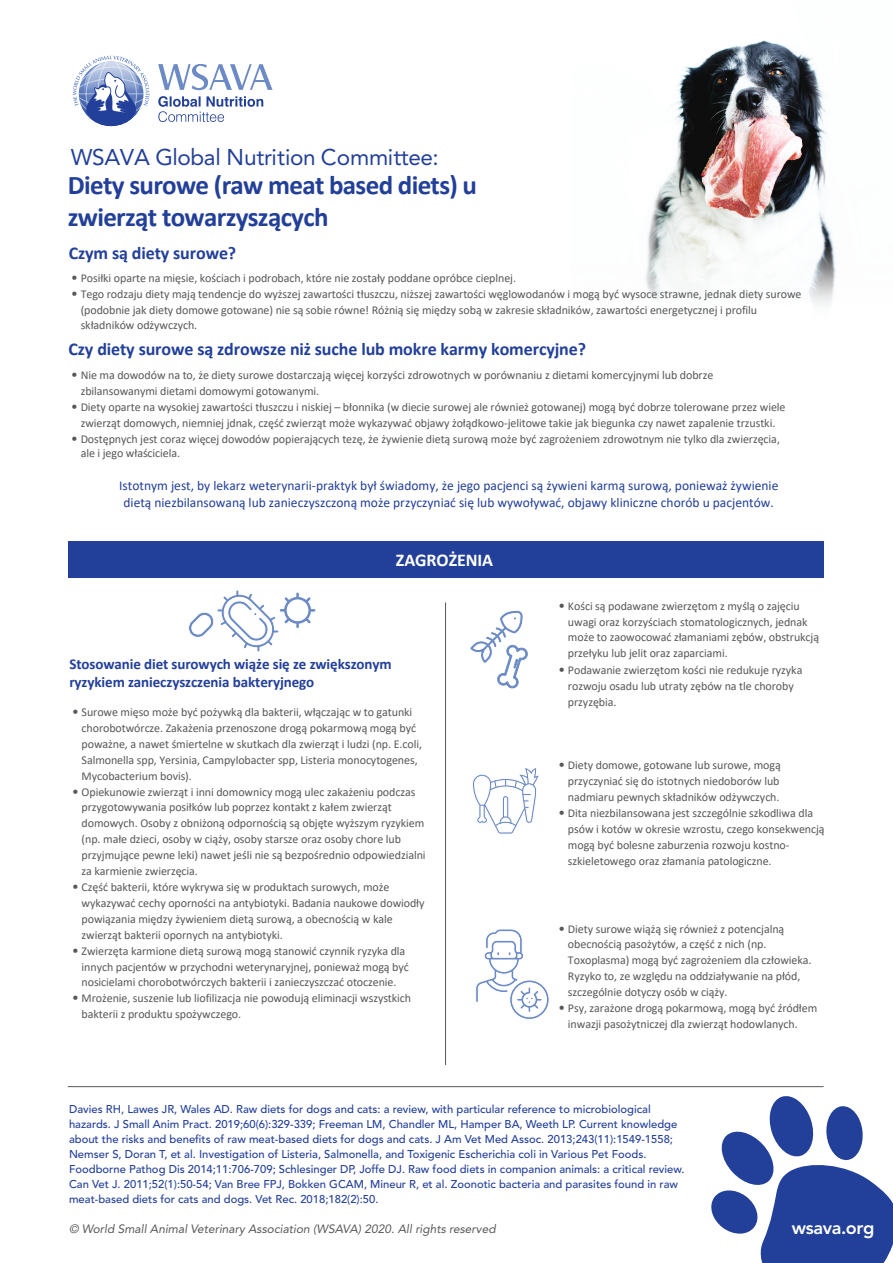
<style>
.page{position:relative;width:893px;height:1263px;background:#fff}
.page>*{position:absolute;margin:0;border:0;box-sizing:border-box;transform-origin:0 0}
.t1{font:700 27px/31.8px "Calibri";letter-spacing:-.025em;color:#223f99}
.t2{font:22.65px "Avenir LT Std";letter-spacing:-.02em;color:#223f99}
.t3{font:700 18px "Calibri";letter-spacing:-.005em;color:#223f99}
.t4{font:700 18px "Calibri";letter-spacing:-.005em;color:#fff}
.t5{font:800 18px "Avenir LT Std";letter-spacing:-.02em;color:#fff}
.t6{font:700 15px/18px "Calibri";letter-spacing:-.005em;color:#223f99}
.t7{font:13.5px/17.1px "Calibri";color:#223f99;text-align:center}
.t8{font:12px/15.9px "Calibri";letter-spacing:-.005em;color:#57585a}
.t9{font:italic 12px "Avenir LT Std";color:#57585a}
.t10{font:500 11.25px/15px "Avenir LT Std";color:#223f99}
.s1{font-family:"Avenir LT Std"}
</style>
<div class="page">
<img style="left:646px;top:40px;width:190px;height:265px">
<svg style="left:73px;top:56px;width:76px;height:70px"></svg>
<svg style="left:158px;top:64px;width:115px;height:26px"></svg>
<svg style="left:158px;top:96px;width:105px;height:26px"></svg>
<hr style="left:445px;top:602px;width:1px;height:463px;background:#57585a">
<svg style="left:711px;top:1096px;width:182px;height:167px"></svg>
<div style="left:68px;top:541px;width:756px;height:36px;background:#223f99"></div>
<hr style="left:68px;top:1086px;width:756px;height:1px;background:#57585a">
<svg style="left:476px;top:929px;width:73px;height:90px"></svg>
<svg style="left:473px;top:768px;width:66px;height:66px"></svg>
<svg style="left:470px;top:610px;width:58px;height:78px"></svg>
<svg style="left:189px;top:590px;width:127px;height:62px"></svg>
<h2 class="t2" style="left:71px;top:144px;width:369px">WSAVA Global Nutrition Committee:</h2>
<h1 class="t1" style="left:68px;top:169px;width:411px">Diety surowe (raw meat based diets) u zwierząt towarzyszących</h1>
<h3 class="t3" style="left:69px;top:241px;width:169px">Czym są diety surowe?</h3>
<p class="t8" style="left:71px;top:270px;width:446px"><span class="s1">•</span> Posiłki oparte na mięsie, kościach i podrobach, które nie zostały poddane opróbce cieplnej.</p>
<p class="t8" style="left:81px;top:286px;width:722px;text-indent:-9px"><span class="s1">•</span> Tego rodzaju diety mają tendencje do wyższej zawartości tłuszczu, niższej zawartości węglowodanów i mogą być wysoce strawne, jednak diety surowe (podobnie jak diety domowe gotowane) nie są sobie równe! Różnią się między sobą w zakresie składników, zawartości energetycznej i profilu składników odżywczych.</p>
<h3 class="t3" style="left:69px;top:336px;width:519px">Czy diety surowe są zdrowsze niż suche lub mokre karmy komercyjne?</h3>
<p class="t8" style="left:81px;top:367px;width:634px;text-indent:-9px"><span class="s1">•</span> Nie ma dowodów na to, że diety surowe dostarczają więcej korzyści zdrowotnych w porównaniu z dietami komercyjnymi lub dobrze zbilansowanymi dietami domowymi gotowanymi.</p>
<p class="t8" style="left:71px;top:399px;width:716px;text-align:center"><span class="s1">•</span> Diety oparte na wysokiej zawartości tłuszczu i niskiej – błonnika (w diecie surowej ale również gotowanej) mogą być dobrze tolerowane przez wiele zwierząt domowych, niemniej jdnak, część zwierząt może wykazywać objawy żołądkowo-jelitowe takie jak biegunka czy nawet zapalenie trzustki.</p>
<p class="t8" style="left:81px;top:431px;width:701px;line-height:14.5px;text-indent:-9px"><span class="s1">•</span> Dostępnych jest coraz więcej dowodów popierających tezę, że żywienie dietą surową może być zagrożeniem zdrowotnym nie tylko dla zwierzęcia, ale i jego właściciela.</p>
<p class="t7" style="left:119px;top:477px;width:661px">Istotnym jest, by lekarz weterynarii-praktyk był świadomy, że jego pacjenci są żywieni karmą surową, ponieważ żywienie dietą niezbilansowaną lub zanieczyszczoną może przyczyniać się lub wywoływać, objawy kliniczne chorób u pacjentów.</p>
<h3 class="t4" style="left:396px;top:547px;width:99px">ZAGROŻENIA</h3>
<p class="t6" style="left:69px;top:655px;width:324px">Stosowanie diet surowych wiąże się ze zwiększonym ryzykiem zanieczyszczenia bakteryjnego</p>
<p class="t8" style="left:82px;top:704px;width:342px;text-indent:-9px"><span class="s1">•</span> Surowe mięso może być pożywką dla bakterii, włączając w to gatunki chorobotwórcze. Zakażenia przenoszone drogą pokarmową mogą być poważne, a nawet śmiertelne w skutkach dla zwierząt i ludzi (np. E.coli, Salmonella spp, Yersinia, Campylobacter spp, Listeria monocytogenes, Mycobacterium bovis).</p>
<p class="t8" style="left:82px;top:783px;width:346px;text-indent:-9px"><span class="s1">•</span> Opiekunowie zwierząt i inni domownicy mogą ulec zakażeniu podczas przygotowywania posiłków lub poprzez kontakt z kałem zwierząt domowych. Osoby z obniżoną odpornością są objęte wyższym ryzykiem (np. małe dzieci, osoby w ciąży, osoby starsze oraz osoby chore lub przyjmujące pewne leki) nawet jeśli nie są bezpośrednio odpowiedzialni za karmienie zwierzęcia.</p>
<p class="t8" style="left:82px;top:879px;width:345px;text-indent:-9px"><span class="s1">•</span> Część bakterii, które wykrywa się w produktach surowych, może wykazywać cechy oporności na antybiotyki. Badania naukowe dowiodły powiązania między żywieniem dietą surową, a obecnością w kale zwierząt bakterii opornych na antybiotyki.</p>
<p class="t8" style="left:82px;top:942px;width:329px;text-indent:-9px"><span class="s1">•</span> Zwierzęta karmione dietą surową mogą stanowić czynnik ryzyka dla innych pacjentów w przychodni weterynaryjnej, ponieważ mogą być nosicielami chorobotwórczych bakterii i zanieczyszczać otoczenie.</p>
<p class="t8" style="left:82px;top:990px;width:331px;text-indent:-9px"><span class="s1">•</span> Mrożenie, suszenie lub liofilizacja nie powodują eliminacji wszystkich bakterii z produktu spożywczego.</p>
<p class="t8" style="left:568px;top:597px;width:253px;text-indent:-9px"><span class="s1">•</span> Kości są podawane zwierzętom z myślą o zajęciu uwagi oraz korzyściach stomatologicznych, jednak może to zaowocować złamaniami zębów, obstrukcją przełyku lub jelit oraz zaparciami.</p>
<p class="t8" style="left:568px;top:661px;width:236px;text-indent:-9px"><span class="s1">•</span> Podawanie zwierzętom kości nie redukuje ryzyka rozwoju osadu lub utraty zębów na tle choroby przyzębia.</p>
<p class="t8" style="left:568px;top:757px;width:214px;text-align:justify;text-indent:-9px"><span class="s1">•</span> Diety domowe, gotowane lub surowe, mogą przyczyniać się do istotnych niedoborów lub nadmiaru pewnych składników odżywczych.</p>
<p class="t8" style="left:568px;top:805px;width:258px;text-indent:-9px"><span class="s1">•</span> Dita niezbilansowana jest szczególnie szkodliwa dla psów i kotów w okresie wzrostu, czego konsekwencją mogą być bolesne zaburzenia rozwoju kostno&shy;szkieletowego oraz złamania patologiczne.</p>
<p class="t8" style="left:568px;top:920px;width:245px;text-indent:-9px"><span class="s1">•</span> Diety surowe wiążą się również z potencjalną obecnością pasożytów, a część z nich (np.<br>Toxoplasma) mogą być zagrożeniem dla człowieka.<br>Ryzyko to, ze względu na oddziaływanie na płód, szczególnie dotyczy osób w ciąży.</p>
<p class="t8" style="left:568px;top:1000px;width:251px;text-indent:-9px"><span class="s1">•</span> Psy, zarażone drogą pokarmową, mogą być źródłem inwazji pasożytniczej dla zwierząt hodowlanych.</p>
<p class="t10" style="left:69px;top:1101px;width:617px">Davies RH, Lawes JR, Wales AD. Raw diets for dogs and cats: a review, with particular reference to microbiological hazards. J Small Anim Pract. 2019;60(6):329-339; Freeman LM, Chandler ML, Hamper BA, Weeth LP. Current knowledge about the risks and benefits of raw meat-based diets for dogs and cats. J Am Vet Med Assoc. 2013;243(11):1549-1558; Nemser S, Doran T, et al. Investigation of Listeria, Salmonella, and Toxigenic Escherichia coli in Various Pet Foods.<br>Foodborne Pathog Dis 2014;11:706-709; Schlesinger DP, Joffe DJ. Raw food diets in companion animals: a critical review.<br>Can Vet J. 2011;52(1):50-54; Van Bree FPJ, Bokken GCAM, Mineur R, et al. Zoonotic bacteria and parasites found in raw meat-based diets for cats and dogs. Vet Rec. 2018;182(2):50.</p>
<p class="t9" style="left:69px;top:1221px;width:428px">© World Small Animal Veterinary Association (WSAVA) 2020. All rights reserved</p>
<h3 class="t5" style="left:792px;top:1216px;width:84px">wsava.org</h3>
</div>
